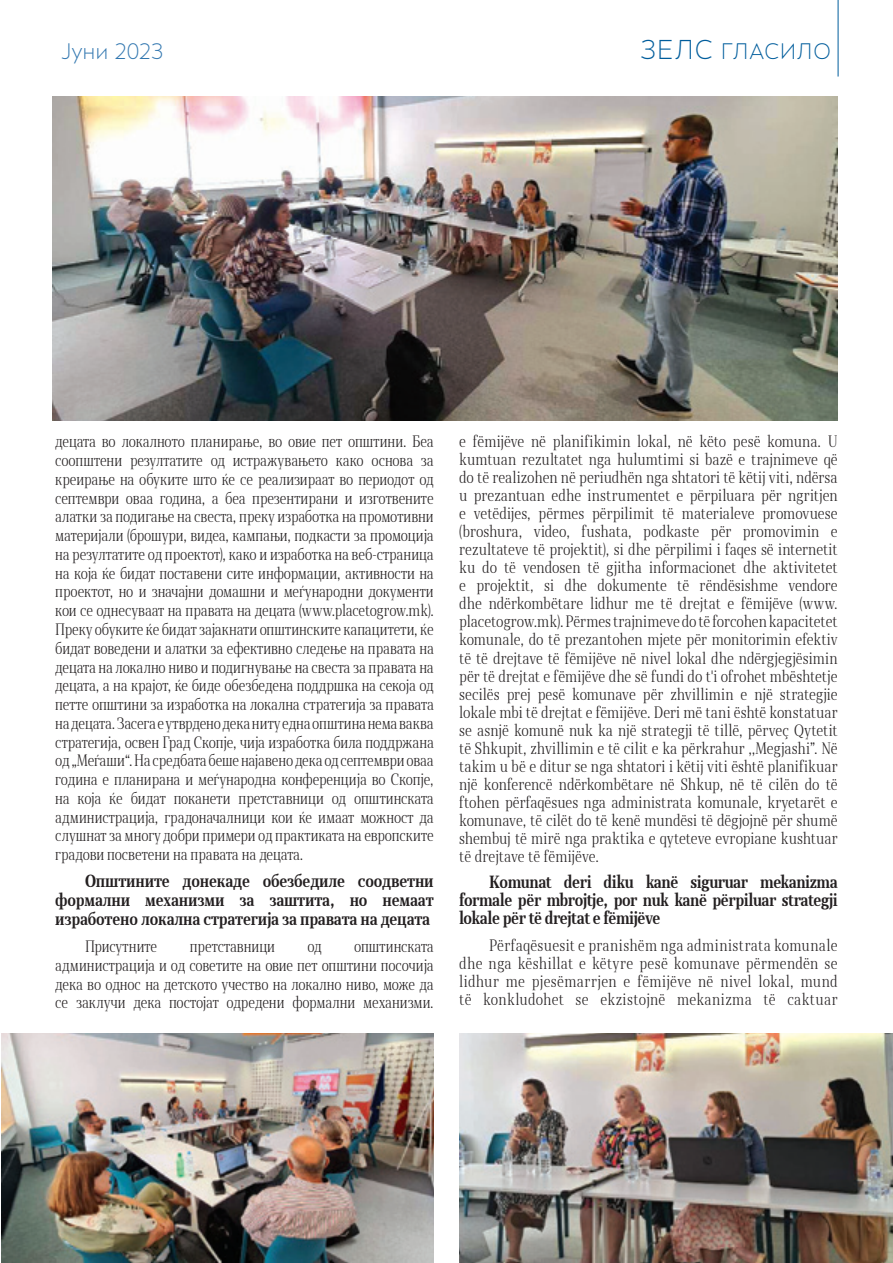
<style>
.page{position:relative;width:893px;height:1263px;background:#fff}
.page>*{position:absolute;margin:0;border:0;box-sizing:border-box;transform-origin:0 0}
.t1{font:300 21px "Skola Sans";letter-spacing:.01em;color:#005d9c}
.t2{font:300 21px "Skola Sans";letter-spacing:-.005em;color:#3277b0}
.podnaslov{font:700 16.5px/18.8px "Skola Serif Cn";letter-spacing:-.01em;color:#231f20;text-align:justify}
.tekst_2_ok{font:300 15.45px/18px "Skola Serif Cn";color:#231f20;text-align:justify}
.s1{font-size:25.5px}
</style>
<div class="page">
<hr style="left:838px;top:0;width:1px;height:77px;background:#005d9c">
<img style="left:459px;top:1033px;width:434px;height:230px">
<img style="left:1px;top:1033px;width:433px;height:230px">
<img style="left:53px;top:96px;width:785px;height:324px">
<h1 class="t2" style="left:61px;top:39px;width:104px">Јуни 2023</h1>
<h1 class="t1" style="left:640px;top:39px;width:193px"><span class="s1">ЗЕЛС</span> ГЛАСИЛО</h1>
<p class="tekst_2_ok" style="left:55px;top:432px;width:380px;line-height:18.8px">децата во локалното планирање, во овие пет општини. Беа соопштени резултатите од истражувањето како основа за креирање на обуките што ќе се реализираат во периодот од септември оваа година, а беа презентирани и изготвените алатки за подигање на свеста, преку изработка на промотивни материјали (брошури, видеа, кампањи, подкасти за промоција на резултатите од проектот), како и изработка на веб-страница на која ќе бидат поставени сите информации, активности на проектот, но и значајни домашни и меѓународни документи кои се однесуваат на правата на децата (www.placetogrow.mk).<br>Преку обуките ќе бидат зајакнати општинските капацитети, ќе бидат воведени и алатки за ефективно следење на правата на децата на локално ниво и подигнување на свеста за правата на децата, а на крајот, ќе биде обезбедена поддршка на секоја од петте општини за изработка на локална стратегија за правата на децата. Засега е утврдено дека ниту една општина нема ваква стратегија, освен Град Скопје, чија изработка била поддржана од „Меѓаши“. На средбата беше најавено дека од септември оваа година е планирана и меѓународна конференција во Скопје, на која ќе бидат поканети претставници од општинската администрација, градоначалници кои ќе имаат можност да слушнат за многу добри примери од практиката на европските градови посветени на правата на децата.</p>
<p class="podnaslov" style="left:55px;top:872px;width:380px;text-indent:30px">Општините донекаде обезбедиле соодветни формални механизми за заштита, но немаат изработено локална стратегија за правата на децата</p>
<p class="tekst_2_ok" style="left:85px;top:937px;width:74px">Присутните</p>
<p class="tekst_2_ok" style="left:190px;top:937px;width:87px">претставници</p>
<p class="tekst_2_ok" style="left:307px;top:937px;width:16px">од</p>
<p class="tekst_2_ok" style="left:55px;top:937px;width:380px;line-height:18.8px;text-indent:299px">општинската администрација и од советите на овие пет општини посочија дека во однос на детското учество на локално ниво, може да се заклучи дека постојат одредени формални механизми.</p>
<p class="tekst_2_ok" style="left:459px;top:433px;width:380px">e fëmijëve në planifikimin lokal, në këto pesë komuna. U kumtuan rezultatet nga hulumtimi si bazë e trajnimeve që do të realizohen në periudhën nga shtatori të këtij viti, ndërsa u prezantuan edhe instrumentet e përpiluara për ngritjen e vetëdijes, përmes përpilimit të materialeve promovuese (broshura, video, fushata, podkaste për promovimin e rezultateve të projektit), si dhe përpilimi i faqes së internetit ku do të vendosen të gjitha informacionet dhe aktivitetet e projektit, si dhe dokumente të rëndësishme vendore dhe ndërkombëtare lidhur me të drejtat e fëmijëve (www. placetogrow.mk). Përmes trajnimeve do të forcohen kapacitetet komunale, do të prezantohen mjete për monitorimin efektiv të të drejtave të fëmijëve në nivel lokal dhe ndërgjegjësimin për të drejtat e fëmijëve dhe së fundi do t'i ofrohet mbështetje secilës prej pesë komunave për zhvillimin e një strategjie lokale mbi të drejtat e fëmijëve. Deri më tani është konstatuar se asnjë komunë nuk ka një strategji të tillë, përveç Qytetit të Shkupit, zhvillimin e të cilit e ka përkrahur ,,Megjashi”. Në takim u bë e ditur se nga shtatori i këtij viti është planifikuar një konferencë ndërkombëtare në Shkup, në të cilën do të ftohen përfaqësues nga administrata komunale, kryetarët e komunave, të cilët do të kenë mundësi të dëgjojnë për shumë shembuj të mirë nga praktika e qyteteve evropiane kushtuar të drejtave të fëmijëve.</p>
<p class="podnaslov" style="left:459px;top:873px;width:380px;line-height:18px;text-indent:30px">Komunat deri diku kanë siguruar mekanizma formale për mbrojtje, por nuk kanë përpiluar strategji lokale për të drejtat e fëmijëve</p>
<p class="tekst_2_ok" style="left:459px;top:936px;width:380px;text-indent:30px">Përfaqësuesit e pranishëm nga administrata komunale dhe nga këshillat e këtyre pesë komunave përmendën se lidhur me pjesëmarrjen e fëmijëve në nivel lokal, mund të konkludohet se ekzistojnë mekanizma të caktuar</p>
</div>
